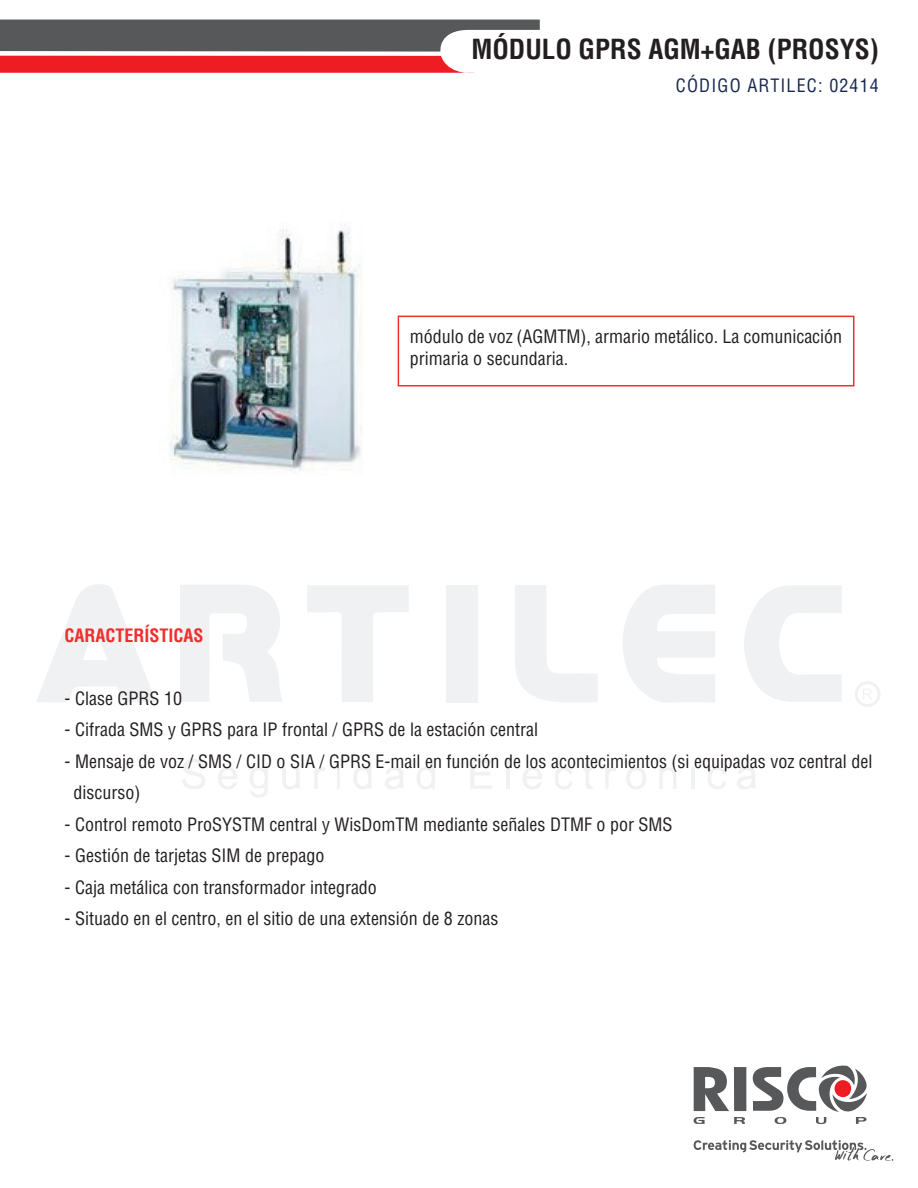
<style>
.page{position:relative;width:918px;height:1188px;background:#fff}
.page>*{position:absolute;margin:0;border:0;box-sizing:border-box;transform-origin:0 0}
.t1{font:700 condensed 27px "Helvetica";color:#231f20}
.t2{font:condensed 18px/31.5px "Helvetica";color:#231f20}
.t3{font:condensed 18px "Helvetica";letter-spacing:.065em;color:#172850}
.t4{font:700 condensed 18px "Helvetica";color:#ee2f2c}
</style>
<div class="page">
<svg style="left:182px;top:759px;width:23px;height:30px"></svg>
<svg style="left:471px;top:760px;width:21px;height:29px"></svg>
<svg style="left:250px;top:767px;width:18px;height:30px"></svg>
<svg style="left:353px;top:760px;width:18px;height:29px"></svg>
<svg style="left:417px;top:760px;width:18px;height:29px"></svg>
<svg style="left:737px;top:767px;width:18px;height:22px"></svg>
<svg style="left:385px;top:767px;width:18px;height:22px"></svg>
<svg style="left:523px;top:767px;width:19px;height:22px"></svg>
<svg style="left:218px;top:767px;width:19px;height:22px"></svg>
<svg style="left:626px;top:767px;width:20px;height:22px"></svg>
<svg style="left:282px;top:768px;width:17px;height:21px"></svg>
<svg style="left:660px;top:768px;width:16px;height:21px"></svg>
<svg style="left:555px;top:767px;width:17px;height:22px"></svg>
<svg style="left:708px;top:767px;width:18px;height:22px"></svg>
<svg style="left:583px;top:761px;width:10px;height:28px"></svg>
<svg style="left:315px;top:767px;width:10px;height:22px"></svg>
<svg style="left:606px;top:767px;width:10px;height:21px"></svg>
<hr style="left:506px;top:760px;width:3px;height:29px;background:#031634">
<hr style="left:691px;top:768px;width:3px;height:21px;background:#031634">
<svg style="left:337px;top:768px;width:3px;height:21px"></svg>
<div style="left:855px;top:681px;width:26px;height:26px;border:3px solid #031634;border-radius:50%"></div>
<svg style="left:863px;top:689px;width:9px;height:10px"></svg>
<svg style="left:180px;top:585px;width:102px;height:117px"></svg>
<svg style="left:623px;top:585px;width:92px;height:117px"></svg>
<svg style="left:37px;top:584px;width:118px;height:118px"></svg>
<svg style="left:744px;top:585px;width:97px;height:117px"></svg>
<svg style="left:307px;top:585px;width:102px;height:117px"></svg>
<svg style="left:515px;top:585px;width:82px;height:117px"></svg>
<div style="left:446px;top:585px;width:32px;height:117px;background:#f0f1f3"></div>
<div style="left:734px;top:1067px;width:12px;height:44px;background:#57585a"></div>
<svg style="left:694px;top:1067px;width:35px;height:44px"></svg>
<svg style="left:693px;top:1117px;width:12px;height:7px"></svg>
<svg style="left:734px;top:1117px;width:11px;height:7px"></svg>
<svg style="left:753px;top:1065px;width:114px;height:59px"></svg>
<svg style="left:694px;top:1140px;width:199px;height:21px"></svg>
<svg style="left:0;top:20px;width:540px;height:53px"></svg>
<img style="left:170px;top:224px;width:315px;height:247px">
<div style="left:398px;top:316px;width:457px;height:70px;border:2px solid #ee2f2c"></div>
<h1 class="t1" style="left:471px;top:32px;width:409px">MÓDULO GPRS AGM+GAB (PROSYS)</h1>
<p class="t3" style="left:676px;top:74px;width:204px">CÓDIGO ARTILEC: 02414</p>
<p class="t4" style="left:65px;top:624px;width:141px">CARACTERÍSTICAS</p>
<p class="t2" style="left:410px;top:325px;width:434px;line-height:21.6px">módulo de voz (AGMTM), armario metálico. La comunicación primaria o secundaria.</p>
<p class="t2" style="left:65px;top:683px;width:119px">- Clase GPRS 10</p>
<p class="t2" style="left:65px;top:714px;width:475px">- Cifrada SMS y GPRS para IP frontal / GPRS de la estación central</p>
<p class="t2" style="left:74px;top:746px;width:800px;text-indent:-9px">- Mensaje de voz / SMS / CID o SIA / GPRS E-mail en función de los acontecimientos (si equipadas voz central del discurso)</p>
<p class="t2" style="left:65px;top:809px;width:609px">- Control remoto ProSYSTM central y WisDomTM mediante señales DTMF o por SMS</p>
<p class="t2" style="left:65px;top:840px;width:261px">- Gestión de tarjetas SIM de prepago</p>
<p class="t2" style="left:65px;top:872px;width:314px">- Caja metálica con transformador integrado</p>
<p class="t2" style="left:65px;top:903px;width:435px">- Situado en el centro, en el sitio de una extensión de 8 zonas</p>
</div>
